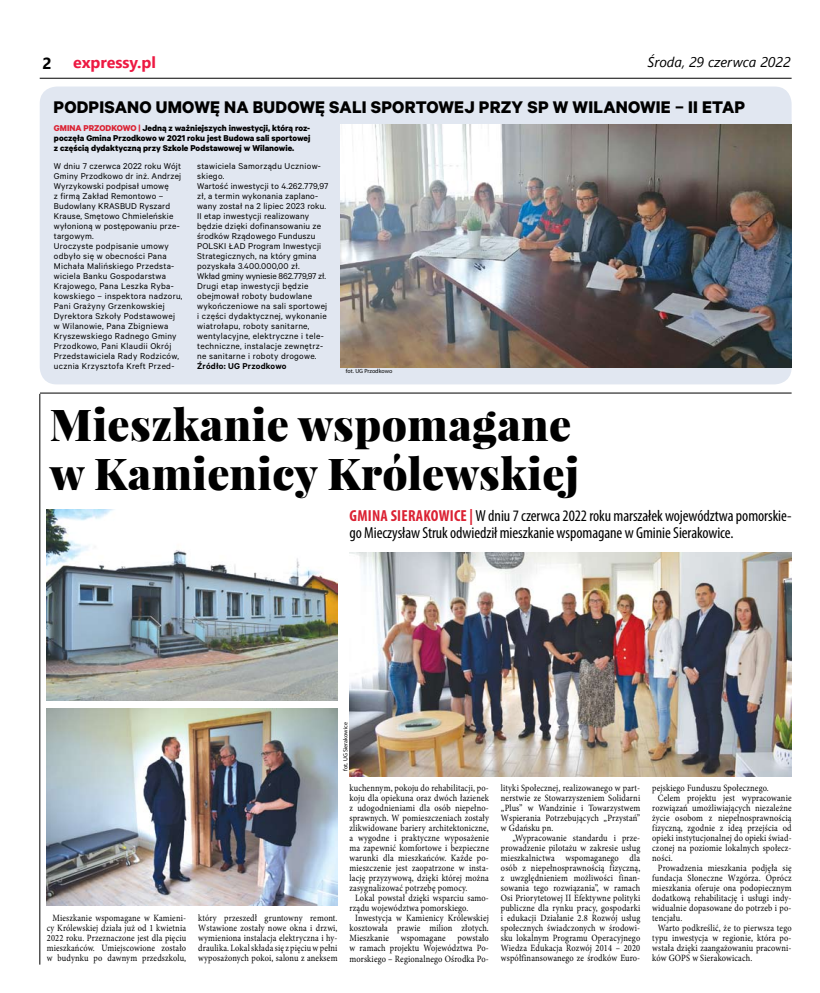
<style>
.page{position:relative;width:820px;height:993px;background:#fff}
.page>*{position:absolute;margin:0;border:0;box-sizing:border-box;transform-origin:0 0}
.t1{font:900 44px/49px "Playfair Display";letter-spacing:.01em;color:#000}
.t2{font:700 19px "Calibre";letter-spacing:.01em;color:#000}
.t3{font:condensed 16px/17px "Myriad Pro";letter-spacing:-.005em;color:#000}
.t4{font:700 16px "Segoe UI";color:#ed1942}
.t5{font:700 16px "Segoe UI";color:#000}
.t6{font:italic 14px "Segoe UI";color:#000}
.t7{font:9.6px/10px "Minion Pro";letter-spacing:.02em;color:#000;text-align:justify;scale:.87 1}
.t8{font:9.5px/10px "Calibre";letter-spacing:.025em;color:#000}
.t9{font:700 9.5px/10px "Calibre";color:#000;text-align:justify}
.t10{font:600 9.5px "Calibre";letter-spacing:.02em;color:#000}
.t11{font:700 9.5px "Calibre";color:#db2233}
.t12{font:6px "Myriad Pro";color:#000}
.s1{color:#db2233}
.s2{font-weight:700;color:#db2233}
</style>
<div class="page">
<hr style="left:40px;top:78px;width:751px;height:1px;background:#000">
<div style="left:40px;top:86px;width:751px;height:298px;background:#e1e7f1;border-radius:17px"></div>
<img style="left:340px;top:124px;width:451px;height:243px">
<hr style="left:40px;top:393px;width:751px;height:1px;background:#000">
<hr style="left:40px;top:393px;width:1px;height:571px;background:#000">
<img style="left:349px;top:552px;width:442px;height:224px">
<img style="left:47px;top:509px;width:290px;height:191px">
<img style="left:47px;top:708px;width:290px;height:197px">
<h3 class="t5" style="left:43px;top:48px;width:11px">2</h3>
<h3 class="t4" style="left:73px;top:48px;width:84px">expressy.pl</h3>
<h3 class="t6" style="left:647px;top:49px;width:144px">Środa, 29 czerwca 2022</h3>
<h2 class="t2" style="left:54px;top:95px;width:691px">Podpisano umowę na budowę sali sportowej przy SP w Wilanowie – II etap</h2>
<p class="t11" style="left:54px;top:123px;width:13px">GMINA</p>
<p class="t11" style="left:83px;top:123px;width:12px">PRZOD</p>
<p class="t11" style="left:111px;top:123px;width:13px">KOWO</p>
<p class="t9" style="left:54px;top:123px;width:258px;text-indent:84px"><span class="s1">|</span> Jedną z ważniejszych inwestycji, którą roz&shy;poczęła Gmina Przodkowo w 2021 roku jest Budowa sali sportowej z częścią dydaktyczną przy Szkole Podstawowej w Wilanowie.</p>
<p class="t8" style="left:54px;top:160px;width:130px">W dniu 7 czerwca 2022 roku Wójt<br>Gminy Przodkowo dr inż. Andrzej<br>Wyrzykowski podpisał umowę<br>z firmą Zakład Remontowo –<br>Budowlany KRASBUD Ryszard<br>Krause, Smętowo Chmieleńskie wyłonioną w postępowaniu prze&shy;targowym.<br>Uroczyste podpisanie umowy odbyło się w obecności Pana<br>Michała Malińskiego Przedsta&shy;wiciela Banku Gospodarstwa<br>Krajowego, Pana Leszka Ryba&shy;kowskiego – inspektora nadzoru,<br>Pani Grażyny Grzenkowskiej<br>Dyrektora Szkoły Podstawowej w Wilanowie, Pana Zbigniewa<br>Kryszewskiego Radnego Gminy<br>Przodkowo, Pani Klaudii Okrój<br>Przedstawiciela Rady Rodziców, ucznia Krzysztofa Kreft Przed-</p>
<p class="t8" style="left:197px;top:160px;width:133px">stawiciela Samorządu Uczniow&shy;skiego.<br>Wartość inwestycji to 4.262.779,97 zł, a termin wykonania zaplano&shy;wany został na 2 lipiec 2023 roku.<br>II etap inwestycji realizowany będzie dzięki dofinansowaniu ze środków Rządowego Funduszu<br>POLSKI ŁAD Program Inwestycji<br>Strategicznych, na który gmina pozyskała 3.400.000,00 zł.<br>Wkład gminy wyniesie 862.779,97 zł.<br>Drugi etap inwestycji będzie obejmował roboty budowlane wykończeniowe na sali sportowej i części dydaktycznej, wykonanie wiatrołapu, roboty sanitarne, wentylacyjne, elektryczne i tele&shy;techniczne, instalacje zewnętrz&shy;ne sanitarne i roboty drogowe.</p>
<p class="t10" style="left:197px;top:360px;width:91px">Źródło: UG Przodkowo</p>
<p class="t12" style="left:346px;top:367px;width:48px">fot. UG Przodkowo</p>
<h1 class="t1" style="left:50px;top:399px;width:530px">Mieszkanie wspomagane w Kamienicy Królewskiej</h1>
<h3 class="t3" style="left:349px;top:507px;width:443px"><span class="s2">GMINA SIERAKOWICE |</span> W dniu 7 czerwca 2022 roku marszałek województwa pomorskie&shy;go Mieczysław Struk odwiedził mieszkanie wspomagane w Gminie Sierakowice.</h3>
<p class="t12" style="left:342px;top:770px;width:50px;rotate:-90deg">fot. UG Sierakowice</p>
<p class="t7" style="left:47px;top:912px;width:162px;text-align:center">Mieszkanie wspomagane w Kamieni&shy;cy Królewskiej działa już od 1 kwietnia 2022 roku. Przeznaczone jest dla pięciu mieszkańców. Umiejscowione zostało w budynku po dawnym przedszkolu,</p>
<p class="t7" style="left:198px;top:912px;width:162px">który przeszedł gruntowny remont.<br>Wstawione zostały nowe okna i drzwi, wymieniona instalacja elektryczna i hy&shy;draulika. Lokal składa się z pięciu wpełni wyposażonych pokoi, salonu z aneksem</p>
<p class="t7" style="left:349px;top:783px;width:162px">kuchennym, pokoju do rehabilitacji, po-</p>
<p class="t7" style="left:349px;top:793px;width:162px">koju dla opiekuna oraz dwóch łazienek</p>
<p class="t7" style="left:349px;top:803px;width:162px">z udogodnieniami dla osób niepełno-</p>
<p class="t7" style="left:349px;top:813px;width:162px">sprawnych. W pomieszczeniach zostały</p>
<p class="t7" style="left:349px;top:823px;width:162px">zlikwidowane bariery architektoniczne,</p>
<p class="t7" style="left:349px;top:833px;width:162px">a wygodne i praktyczne wyposażenie</p>
<p class="t7" style="left:349px;top:843px;width:162px">ma zapewnić komfortowe i bezpieczne</p>
<p class="t7" style="left:349px;top:853px;width:162px">warunki dla mieszkańców. Każde po-</p>
<p class="t7" style="left:349px;top:863px;width:162px">mieszczenie jest zaopatrzone w insta-</p>
<p class="t7" style="left:349px;top:873px;width:162px">lację przyzywową, dzięki której można</p>
<p class="t7" style="left:349px;top:883px;width:137px">zasygnalizować potrzebę pomocy.</p>
<p class="t7" style="left:355px;top:893px;width:155px">Lokal powstał dzięki wsparciu samo-</p>
<p class="t7" style="left:349px;top:903px;width:138px">rządu województwa pomorskiego.</p>
<p class="t7" style="left:355px;top:913px;width:155px">Inwestycja w Kamienicy Królewskiej</p>
<p class="t7" style="left:349px;top:923px;width:162px">kosztowała prawie milion złotych.</p>
<p class="t7" style="left:349px;top:933px;width:162px">Mieszkanie wspomagane powstało</p>
<p class="t7" style="left:349px;top:943px;width:162px">w ramach projektu Województwa Po-</p>
<p class="t7" style="left:349px;top:953px;width:162px">morskiego – Regionalnego Ośrodka Po-</p>
<p class="t7" style="left:500px;top:783px;width:162px">lityki Społecznej, realizowanego w part&shy;nerstwie ze Stowarzyszeniem Solidarni „Plus” w Wandzinie i Towarzystwem Wspierania Potrzebujących „Przystań” w Gdańsku pn.</p>
<p class="t7" style="left:500px;top:833px;width:162px;text-indent:12px">„Wypracowanie standardu i prze&shy;prowadzenie pilotażu w zakresie usług mieszkalnictwa wspomaganego dla osób z niepełnosprawnością fizyczną, z uwzględnieniem możliwości finan&shy;sowania tego rozwiązania”, w ramach Osi Priorytetowej II Efektywne polityki publiczne dla rynku pracy, gospodarki i edukacji Działanie 2.8 Rozwój usług społecznych świadczonych w środowi&shy;sku lokalnym Programu Operacyjnego Wiedza Edukacja Rozwój 2014 – 2020 współfinansowanego ze środków Euro-</p>
<p class="t7" style="left:652px;top:783px;width:135px">pejskiego Funduszu Społecznego.</p>
<p class="t7" style="left:657px;top:793px;width:155px">Celem projektu jest wypracowanie</p>
<p class="t7" style="left:652px;top:803px;width:162px">rozwiązań umożliwiających niezależne</p>
<p class="t7" style="left:652px;top:813px;width:162px">życie osobom z niepełnosprawnością</p>
<p class="t7" style="left:652px;top:823px;width:162px">fizyczną, zgodnie z ideą przejścia od</p>
<p class="t7" style="left:652px;top:833px;width:162px">opieki instytucjonalnej do opieki świad-</p>
<p class="t7" style="left:652px;top:843px;width:162px">czonej na poziomie lokalnych społecz-</p>
<p class="t7" style="left:652px;top:853px;width:25px">ności.</p>
<p class="t7" style="left:657px;top:863px;width:155px">Prowadzenia mieszkania podjęła się</p>
<p class="t7" style="left:652px;top:873px;width:162px">fundacja Słoneczne Wzgórza. Oprócz</p>
<p class="t7" style="left:652px;top:883px;width:162px">mieszkania oferuje ona podopiecznym</p>
<p class="t7" style="left:652px;top:893px;width:162px">dodatkową rehabilitację i usługi indy-</p>
<p class="t7" style="left:652px;top:903px;width:162px">widualnie dopasowane do potrzeb i po-</p>
<p class="t7" style="left:652px;top:913px;width:36px">tencjału.</p>
<p class="t7" style="left:657px;top:923px;width:155px">Warto podkreślić, że to pierwsza tego</p>
<p class="t7" style="left:652px;top:933px;width:162px">typu inwestycja w regionie, która po-</p>
<p class="t7" style="left:652px;top:943px;width:162px">wstała dzięki zaangażowaniu pracowni-</p>
<p class="t7" style="left:652px;top:953px;width:116px">ków GOPS w Sierakowicach.</p>
</div>
